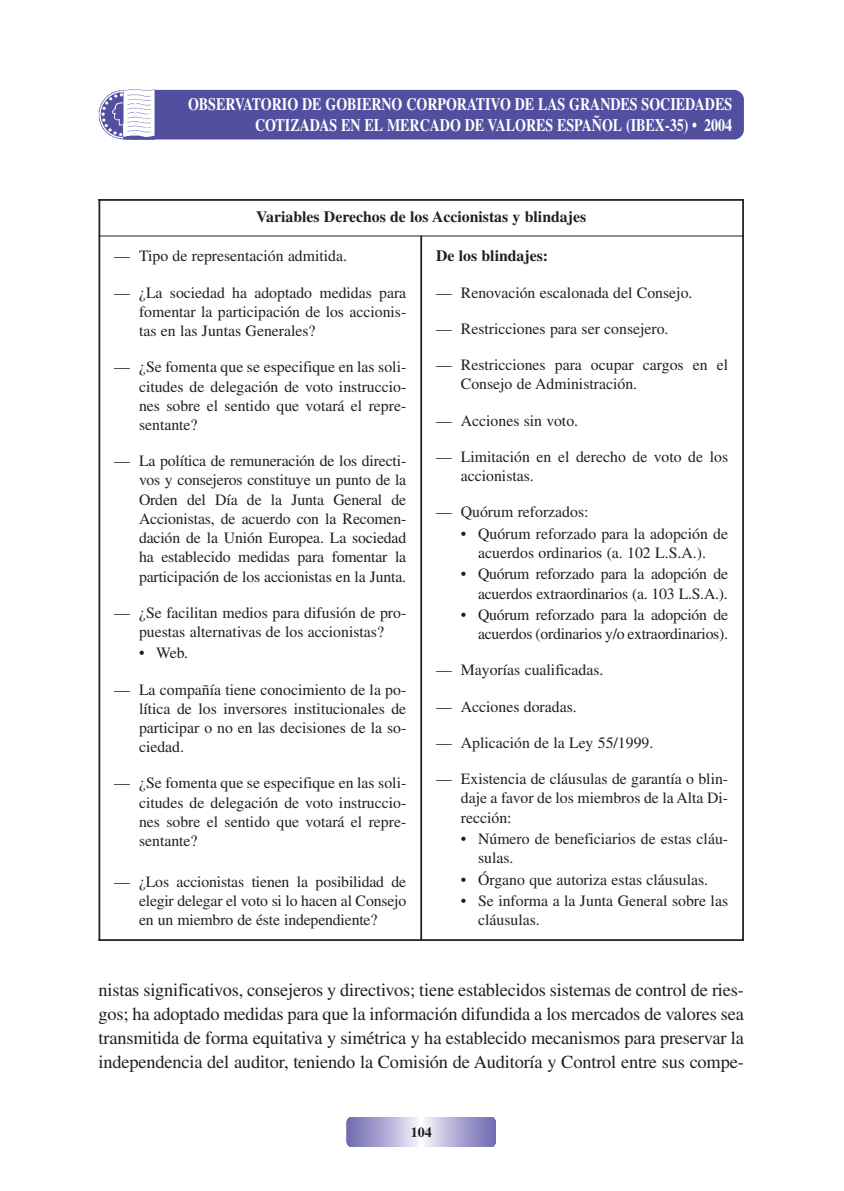
<style>
.page{position:relative;width:844px;height:1191px;background:#fff}
.page>*{position:absolute;margin:0;border:0;box-sizing:border-box;transform-origin:0 0}
.t1{font:18.38px/24.2px "Times";letter-spacing:-.01em;color:#231f20;text-align:justify}
.t2{font:700 17.5px/21px "Times";color:#fff;text-align:right;scale:.8 1}
.t3{font:15.75px/19.2px "Times";color:#231f20;text-align:justify}
.t4{font:700 15.75px "Times";color:#231f20}
.t5{font:700 14px "Times";color:#231f20}
</style>
<div class="page">
<svg style="left:348px;top:1117px;width:145px;height:29px;background:#b2aed5"></svg>
<div style="left:125px;top:90px;width:618px;height:49px;background:#524fa1;border-radius:10px"></div>
<img style="left:98px;top:89px;width:56px;height:51px">
<hr style="left:98px;top:199px;width:2px;height:742px;background:#231f20">
<hr style="left:420px;top:235px;width:2px;height:706px;background:#231f20">
<hr style="left:742px;top:199px;width:1px;height:742px;background:#231f20">
<hr style="left:98px;top:199px;width:645px;height:2px;background:#231f20">
<hr style="left:98px;top:235px;width:645px;height:1px;background:#231f20">
<hr style="left:98px;top:939px;width:645px;height:2px;background:#231f20">
<p class="t2" style="left:188px;top:96px;width:681px">OBSERVATORIO DE GOBIERNO CORPORATIVO DE LAS GRANDES SOCIEDADES<br>COTIZADAS EN EL MERCADO DE VALORES ESPAÑOL (IBEX-35) • 2004</p>
<p class="t4" style="left:256px;top:211px;width:331px">Variables Derechos de los Accionistas y blindajes</p>
<p class="t3" style="left:114px;top:248px;width:234px">— Tipo de representación admitida.</p>
<p class="t3" style="left:139px;top:284px;width:269px;text-indent:-25px">— ¿La sociedad ha adoptado medidas para fomentar la participación de los accionis&shy;tas en las Juntas Generales?</p>
<p class="t3" style="left:139px;top:359px;width:269px;text-indent:-25px">— ¿Se fomenta que se especifique en las soli&shy;citudes de delegación de voto instruccio&shy;nes sobre el sentido que votará el repre&shy;sentante?</p>
<p class="t3" style="left:139px;top:453px;width:269px;text-indent:-25px">— La política de remuneración de los directi&shy;vos y consejeros constituye un punto de la Orden del Día de la Junta General de Accionistas, de acuerdo con la Recomen&shy;dación de la Unión Europea. La sociedad ha establecido medidas para fomentar la participación de los accionistas en la Junta.</p>
<p class="t3" style="left:114px;top:604px;width:293px;text-align:center">— ¿Se facilitan medios para difusión de pro&shy;puestas alternativas de los accionistas?</p>
<p class="t3" style="left:139px;top:645px;width:50px">• Web.</p>
<p class="t3" style="left:139px;top:681px;width:269px;text-indent:-25px">— La compañía tiene conocimiento de la po&shy;lítica de los inversores institucionales de participar o no en las decisiones de la so&shy;ciedad.</p>
<p class="t3" style="left:139px;top:775px;width:269px;text-indent:-25px">— ¿Se fomenta que se especifique en las soli&shy;citudes de delegación de voto instruccio&shy;nes sobre el sentido que votará el repre&shy;sentante?</p>
<p class="t3" style="left:139px;top:873px;width:269px;text-indent:-25px">— ¿Los accionistas tienen la posibilidad de elegir delegar el voto si lo hacen al Consejo en un miembro de éste independiente?</p>
<p class="t4" style="left:436px;top:250px;width:113px">De los blindajes:</p>
<p class="t3" style="left:436px;top:284px;width:258px">— Renovación escalonada del Consejo.</p>
<p class="t3" style="left:436px;top:320px;width:234px">— Restricciones para ser consejero.</p>
<p class="t3" style="left:460px;top:357px;width:269px;text-indent:-25px">— Restricciones para ocupar cargos en el<br>Consejo de Administración.</p>
<p class="t3" style="left:436px;top:412px;width:143px">— Acciones sin voto.</p>
<p class="t3" style="left:460px;top:448px;width:269px;text-indent:-25px">— Limitación en el derecho de voto de los accionistas.</p>
<p class="t3" style="left:436px;top:504px;width:154px">— Quórum reforzados:</p>
<p class="t3" style="left:461px;top:525px;width:269px;text-align:center">• Quórum reforzado para la adopción de acuerdos ordinarios (a. 102 L.S.A.).</p>
<p class="t3" style="left:461px;top:566px;width:269px;text-align:right">• Quórum reforzado para la adopción de acuerdos extraordinarios (a. 103 L.S.A.).</p>
<p class="t3" style="left:461px;top:606px;width:269px;text-align:right">• Quórum reforzado para la adopción de acuerdos (ordinarios y/o extraordinarios).</p>
<p class="t3" style="left:436px;top:662px;width:169px">— Mayorías cualificadas.</p>
<p class="t3" style="left:436px;top:698px;width:142px">— Acciones doradas.</p>
<p class="t3" style="left:436px;top:734px;width:219px">— Aplicación de la Ley 55/1999.</p>
<p class="t3" style="left:460px;top:770px;width:269px;text-indent:-25px">— Existencia de cláusulas de garantía o blin&shy;daje a favor de los miembros de la Alta Di&shy;rección:</p>
<p class="t3" style="left:478px;top:830px;width:251px;text-indent:-17px">• Número de beneficiarios de estas cláu&shy;sulas.</p>
<p class="t3" style="left:461px;top:871px;width:249px">• Órgano que autoriza estas cláusulas.</p>
<p class="t3" style="left:478px;top:892px;width:251px;text-indent:-17px">• Se informa a la Junta General sobre las cláusulas.</p>
<p class="t1" style="left:98px;top:979px;width:646px">nistas significativos, consejeros y directivos; tiene establecidos sistemas de control de ries&shy;gos; ha adoptado medidas para que la información difundida a los mercados de valores sea transmitida de forma equitativa y simétrica y ha establecido mecanismos para preservar la independencia del auditor, teniendo la Comisión de Auditoría y Control entre sus compe-</p>
<p class="t5" style="left:410px;top:1127px;width:22px">104</p>
</div>
